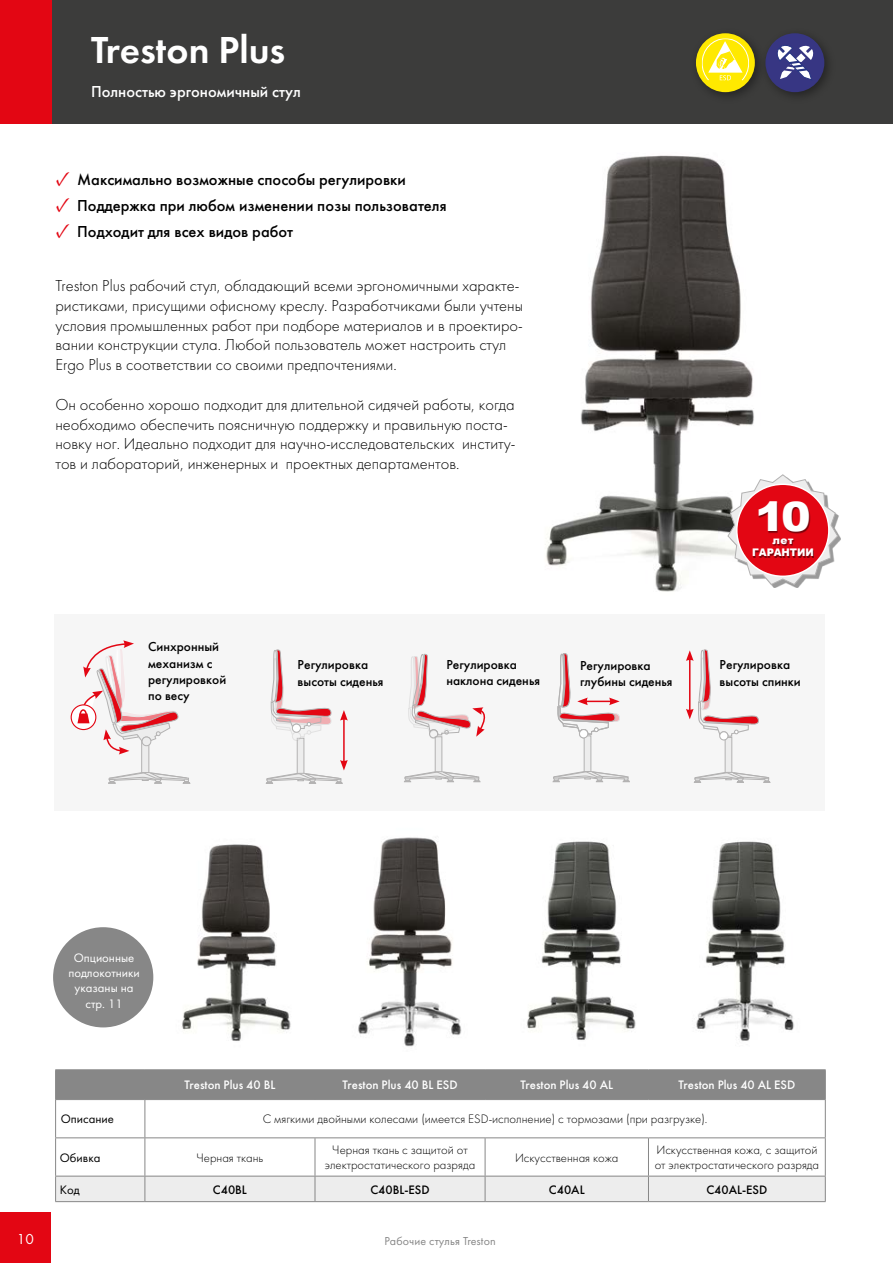
<style>
.page{position:relative;width:893px;height:1263px;background:#fff}
.page>*{position:absolute;margin:0;border:0;box-sizing:border-box;transform-origin:0 0}
.t1{font:900 40.5px "Arial";color:#fff;scale:1.1 1}
.t2{font:39px "Futura Demi";color:#fff}
.t3{font:300 16.5px/19.8px "Futura";color:#000}
.t4{font:500 16.5px "Futura";color:#000}
.t5{font:500 16.5px "Futura";color:#fff}
.t6{font:15px "Futura";color:#fff}
.t7{font:500 13.5px/16.2px "Futura";color:#000}
.t8{font:300 12.75px/15.3px "Futura";color:#000;text-align:center}
.t9{font:500 12.75px "Futura";color:#fff}
.t10{font:12.75px/15.3px "Futura";color:#fff;text-align:center}
.t11{font:500 12.75px "Futura";color:#000}
.t12{font:12.75px "Futura";color:#000}
.t13{font:12px "Futura";letter-spacing:.01em;color:#878787}
.t14{font:900 10.5px/12.6px "Arial";letter-spacing:-.01em;color:#fff;text-align:center}
.s1{font-family:"Minion Pro";font-weight:700;font-size:21px;color:#e30613}
</style>
<div class="page">
<div style="left:0;top:0;width:893px;height:123px;background:#3c3c3b"></div>
<div style="left:0;top:0;width:51px;height:124px;background:#e30613"></div>
<img style="left:182px;top:844px;width:109px;height:197px">
<img style="left:358px;top:837px;width:104px;height:210px">
<img style="left:527px;top:841px;width:109px;height:199px">
<img style="left:696px;top:841px;width:98px;height:200px">
<img style="left:546px;top:155px;width:208px;height:437px">
<div style="left:54px;top:614px;width:771px;height:196px;background:#f6f6f6"></div>
<svg style="left:265px;top:649px;width:83px;height:135px"></svg>
<svg style="left:686px;top:649px;width:85px;height:134px"></svg>
<svg style="left:404px;top:654px;width:82px;height:128px"></svg>
<svg style="left:552px;top:653px;width:78px;height:129px"></svg>
<div style="left:71px;top:704px;width:25px;height:26px;border:1px solid #e30613;border-radius:50%"></div>
<svg style="left:73px;top:640px;width:118px;height:144px"></svg>
<div style="left:79px;top:709px;width:8px;height:12px;border:2px solid #e30613;border-radius:50%"></div>
<div style="left:53px;top:927px;width:100px;height:100px;background:#878787;border-radius:50%"></div>
<div style="left:760px;top:27px;width:76px;height:77px;background:#000;opacity:.4"></div>
<div style="left:765px;top:33px;width:59px;height:59px;background:#373683;border-radius:50%"></div>
<svg style="left:777px;top:45px;width:37px;height:35px"></svg>
<div style="left:690px;top:27px;width:77px;height:77px;background:#000;opacity:.4"></div>
<div style="left:696px;top:33px;width:59px;height:59px;background:#ffe900;border-radius:50%"></div>
<svg style="left:702px;top:38px;width:47px;height:43px"></svg>
<div style="left:0;top:1212px;width:51px;height:51px;background:#e30613"></div>
<svg style="left:56px;top:1100px;width:769px;height:76px"></svg>
<hr style="left:825px;top:1100px;width:1px;height:37px;background:#878787">
<hr style="left:55px;top:1069px;width:90px;height:1px;background:#878787">
<hr style="left:145px;top:1069px;width:170px;height:1px;background:#878787">
<hr style="left:315px;top:1069px;width:170px;height:1px;background:#878787">
<hr style="left:485px;top:1069px;width:163px;height:1px;background:#878787">
<hr style="left:648px;top:1069px;width:178px;height:1px;background:#878787">
<div style="left:55px;top:1070px;width:771px;height:29px;background:#878787"></div>
<hr style="left:55px;top:1099px;width:90px;height:1px;background:#878787">
<hr style="left:55px;top:1100px;width:1px;height:37px;background:#878787">
<hr style="left:145px;top:1099px;width:170px;height:1px;background:#878787">
<hr style="left:145px;top:1100px;width:1px;height:37px;background:#878787">
<hr style="left:315px;top:1099px;width:170px;height:1px;background:#878787">
<hr style="left:485px;top:1099px;width:163px;height:1px;background:#878787">
<hr style="left:648px;top:1099px;width:178px;height:1px;background:#878787">
<hr style="left:55px;top:1137px;width:90px;height:1px;background:#878787">
<hr style="left:55px;top:1138px;width:1px;height:38px;background:#878787">
<hr style="left:145px;top:1137px;width:170px;height:1px;background:#878787">
<hr style="left:145px;top:1138px;width:1px;height:38px;background:#878787">
<hr style="left:315px;top:1137px;width:170px;height:1px;background:#878787">
<hr style="left:315px;top:1138px;width:1px;height:38px;background:#878787">
<hr style="left:485px;top:1137px;width:163px;height:1px;background:#878787">
<hr style="left:485px;top:1138px;width:1px;height:38px;background:#878787">
<hr style="left:648px;top:1137px;width:178px;height:1px;background:#878787">
<hr style="left:648px;top:1138px;width:1px;height:38px;background:#878787">
<hr style="left:825px;top:1138px;width:1px;height:38px;background:#878787">
<div style="left:55px;top:1176px;width:771px;height:25px;background:#ededed"></div>
<hr style="left:55px;top:1201px;width:90px;height:1px;background:#878787">
<hr style="left:145px;top:1201px;width:170px;height:1px;background:#878787">
<hr style="left:315px;top:1201px;width:170px;height:1px;background:#878787">
<hr style="left:485px;top:1201px;width:163px;height:1px;background:#878787">
<hr style="left:648px;top:1201px;width:178px;height:1px;background:#878787">
<div style="left:730px;top:477px;width:111px;height:111px;background:#000;opacity:.4"></div>
<svg style="left:727px;top:474px;width:111px;height:111px"></svg>
<div style="left:737px;top:484px;width:92px;height:92px;background:#e30613;border-radius:50%"></div>
<div style="left:754px;top:503px;width:60px;height:55px;background:#000;opacity:.46"></div>
<div style="left:736px;top:483px;width:94px;height:94px;border:2px solid #fff;border-radius:50%"></div>
<h2 class="t2" style="left:91px;top:26px;width:196px">Treston Plus</h2>
<p class="t5" style="left:91px;top:82px;width:211px">Полностью эргономичный стул</p>
<p class="t4" style="left:56px;top:169px;width:351px"><span class="s1">✓</span> Максимально возможные способы регулировки</p>
<p class="t4" style="left:56px;top:196px;width:392px"><span class="s1">✓</span> Поддержка при любом изменении позы пользователя</p>
<p class="t4" style="left:56px;top:222px;width:239px"><span class="s1">✓</span> Подходит для всех видов работ</p>
<p class="t3" style="left:55px;top:276px;width:469px">Treston Plus рабочий стул, обладающий всеми эргономичными характе&shy;ристиками, присущими офисному креслу. Разработчиками были учтены условия промышленных работ при подборе материалов и в проектиро&shy;вании конструкции стула. Любой пользователь может настроить стул Ergo Plus в соответствии со своими предпочтениями.</p>
<p class="t3" style="left:55px;top:394px;width:462px">Он особенно хорошо подходит для длительной сидячей работы, когда необходимо обеспечить поясничную поддержку и правильную поста&shy;новку ног. Идеально подходит для научно-исследовательских институ&shy;тов и лабораторий, инженерных и проектных департаментов.</p>
<h1 class="t1" style="left:755px;top:487px;width:52px">10</h1>
<p class="t14" style="left:752px;top:533px;width:63px">лет<br>ГАРАНТИИ</p>
<p class="t7" style="left:148px;top:639px;width:80px">Синхронный механизм с регулировкой по весу</p>
<p class="t7" style="left:446px;top:656px;width:95px">Регулировка наклона сиденья</p>
<p class="t7" style="left:580px;top:657px;width:94px">Регулировка глубины сиденья</p>
<p class="t7" style="left:298px;top:657px;width:87px">Регулировка высоты сиденья</p>
<p class="t7" style="left:720px;top:657px;width:83px">Регулировка высоты спинки</p>
<p class="t10" style="left:68px;top:950px;width:73px">Опционные подлокотники указаны на стр. 11</p>
<p class="t9" style="left:184px;top:1077px;width:93px">Treston Plus 40 BL</p>
<p class="t9" style="left:342px;top:1077px;width:117px">Treston Plus 40 BL ESD</p>
<p class="t9" style="left:520px;top:1077px;width:94px">Treston Plus 40 AL</p>
<p class="t9" style="left:678px;top:1077px;width:118px">Treston Plus 40 AL ESD</p>
<p class="t12" style="left:61px;top:1111px;width:55px">Описание</p>
<p class="t8" style="left:263px;top:1111px;width:446px">С мягкими двойными колесами (имеется ESD-исполнение) с тормозами (при разгрузке).</p>
<p class="t12" style="left:60px;top:1150px;width:42px">Обивка</p>
<p class="t8" style="left:196px;top:1150px;width:68px">Черная ткань</p>
<p class="t8" style="left:325px;top:1142px;width:152px">Черная ткань с защитой от электростатического разряда</p>
<p class="t8" style="left:515px;top:1150px;width:105px">Искусственная кожа</p>
<p class="t8" style="left:655px;top:1142px;width:166px;text-align:left">Искусственная кожа, с защитой от электростатического разряда</p>
<p class="t12" style="left:60px;top:1182px;width:21px">Код</p>
<p class="t11" style="left:213px;top:1181px;width:36px">C40BL</p>
<p class="t11" style="left:370px;top:1181px;width:61px">C40BL-ESD</p>
<p class="t11" style="left:549px;top:1181px;width:37px">C40AL</p>
<p class="t11" style="left:706px;top:1181px;width:63px">C40AL-ESD</p>
<p class="t6" style="left:17px;top:1230px;width:19px">10</p>
<p class="t13" style="left:384px;top:1234px;width:113px">Рабочие стулья Treston</p>
</div>
